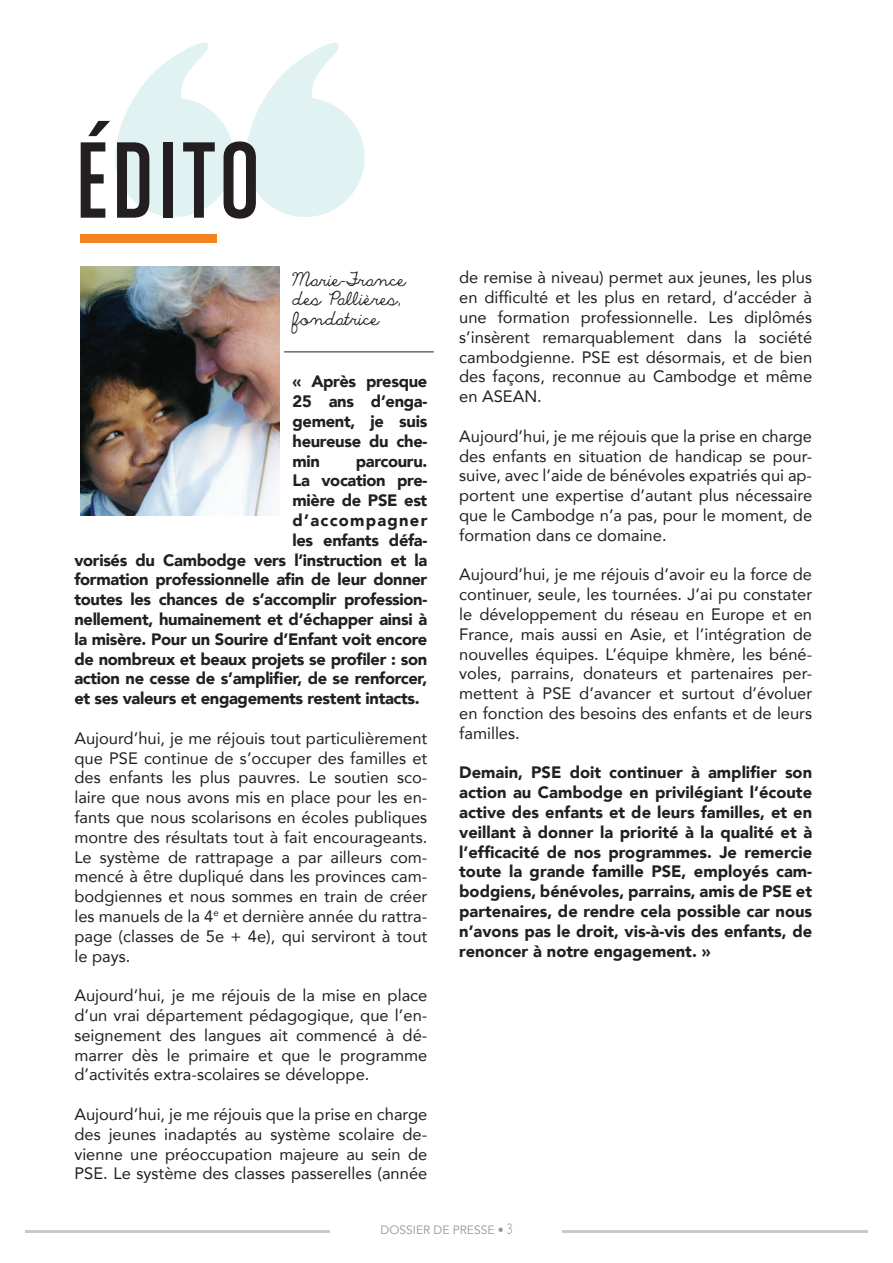
<style>
.page{position:relative;width:893px;height:1263px;background:#fff}
.page>*{position:absolute;margin:0;border:0;box-sizing:border-box;transform-origin:0 0}
.t1{font:115.5px "Chalet Comprime Cologne Sixty";letter-spacing:.04em;color:#231f20}
.t2{font:16.5px/19.8px "Avenir";color:#231f20;text-align:justify}
.t3{font:900 16.5px/19.8px "Avenir";letter-spacing:-.02em;color:#231f20;text-align:justify}
.t4{font:16.5px/19.8px "The Only Exception";color:#231f20}
.t5{font:900 16.5px "Avenir";letter-spacing:.075em;color:#231f20}
.t6{font:12px "Avenir";color:#939598}
.s1{font-family:"The Only Exception"}
</style>
<div class="page">
<hr style="left:25px;top:1230px;width:843px;height:2px;background:#c9cacc">
<div style="left:331px;top:1221px;width:231px;height:13px;background:#fff"></div>
<svg style="left:115px;top:42px;width:119px;height:175px"></svg>
<svg style="left:245px;top:42px;width:120px;height:175px"></svg>
<img style="left:81px;top:267px;width:199px;height:248px">
<div style="left:81px;top:235px;width:136px;height:8px;background:#f58220"></div>
<hr style="left:284px;top:351px;width:150px;height:1px;background:#231f20">
<h1 class="t1" style="left:75px;top:117px;width:186px">ÉDITO</h1>
<p class="t4" style="left:293px;top:270px;width:115px">Marie-France des Pallières, fondatrice</p>
<p class="t3" style="left:293px;top:371px;width:136px">« Après presque 25 ans d’enga&shy;gement, je suis heureuse du che&shy;min</p>
<p class="t3" style="left:356px;top:450px;width:73px">parcouru.</p>
<p class="t3" style="left:293px;top:470px;width:136px">La vocation pre-</p>
<p class="t3" style="left:293px;top:490px;width:136px">mière de PSE est</p>
<p class="t5" style="left:293px;top:506px;width:136px">d’accompagner</p>
<p class="t3" style="left:293px;top:530px;width:136px">les enfants défa-</p>
<p class="t3" style="left:74px;top:549px;width:354px">vorisés du Cambodge vers l’instruction et la</p>
<p class="t3" style="left:74px;top:569px;width:354px">formation professionnelle afin de leur donner</p>
<p class="t3" style="left:74px;top:589px;width:354px">toutes les chances de s’accomplir profession-</p>
<p class="t3" style="left:74px;top:609px;width:354px">nellement, humainement et d’échapper ainsi à</p>
<p class="t3" style="left:74px;top:629px;width:354px">la misère. Pour un Sourire d’Enfant voit encore</p>
<p class="t3" style="left:74px;top:648px;width:354px">de nombreux et beaux projets se profiler : son</p>
<p class="t3" style="left:74px;top:668px;width:354px">action ne cesse de s’amplifier, de se renforcer,</p>
<p class="t3" style="left:74px;top:688px;width:347px">et ses valeurs et engagements restent intacts.</p>
<p class="t2" style="left:74px;top:728px;width:354px">Aujourd’hui, je me réjouis tout particulièrement que PSE continue de s’occuper des familles et des enfants les plus pauvres. Le soutien sco&shy;laire que nous avons mis en place pour les en&shy;fants que nous scolarisons en écoles publiques montre des résultats tout à fait encourageants.<br>Le système de rattrapage a par ailleurs com&shy;mencé à être dupliqué dans les provinces cam&shy;bodgiennes et nous sommes en train de créer les manuels de la 4<sup>e</sup> et dernière année du rattra&shy;page (classes de 5e + 4e), qui serviront à tout le pays.</p>
<p class="t2" style="left:74px;top:985px;width:354px">Aujourd’hui, je me réjouis de la mise en place d’un vrai département pédagogique, que l’en&shy;seignement des langues ait commencé à dé&shy;marrer dès le primaire et que le programme d’activités extra-scolaires se développe.</p>
<p class="t2" style="left:74px;top:1104px;width:354px">Aujourd’hui, je me réjouis que la prise en charge des jeunes inadaptés au système scolaire de&shy;vienne une préoccupation majeure au sein de PSE. Le système des classes passerelles (année</p>
<p class="t2" style="left:459px;top:267px;width:354px">de remise à niveau) permet aux jeunes, les plus en difficulté et les plus en retard, d’accéder à une formation professionnelle. Les diplômés s’insèrent remarquablement dans la société cambodgienne. PSE est désormais, et de bien des façons, reconnue au Cambodge et même en ASEAN.</p>
<p class="t2" style="left:459px;top:426px;width:354px">Aujourd’hui, je me réjouis que la prise en charge des enfants en situation de handicap se pour&shy;suive, avec l’aide de bénévoles expatriés qui ap&shy;portent une expertise d’autant plus nécessaire que le Cambodge n’a pas, pour le moment, de formation dans ce domaine.</p>
<p class="t2" style="left:459px;top:564px;width:354px">Aujourd’hui, je me réjouis d’avoir eu la force de continuer, seule, les tournées. J’ai pu constater le développement du réseau en Europe et en France, mais aussi en Asie, et l’intégration de nouvelles équipes. L’équipe khmère, les béné&shy;voles, parrains, donateurs et partenaires per&shy;mettent à PSE d’avancer et surtout d’évoluer en fonction des besoins des enfants et de leurs familles.</p>
<p class="t3" style="left:459px;top:762px;width:354px">Demain, PSE doit continuer à amplifier son action au Cambodge en privilégiant l’écoute active des enfants et de leurs familles, et en veillant à donner la priorité à la qualité et à l’efficacité de nos programmes. Je remercie toute la grande famille PSE, employés cam&shy;bodgiens, bénévoles, parrains, amis de PSE et partenaires, de rendre cela possible car nous n’avons pas le droit, vis-à-vis des enfants, de renoncer à notre engagement. »</p>
<p class="t6" style="left:381px;top:1223px;width:133px">DOSSIER DE PRESSE • <span class="s1">3</span></p>
</div>
